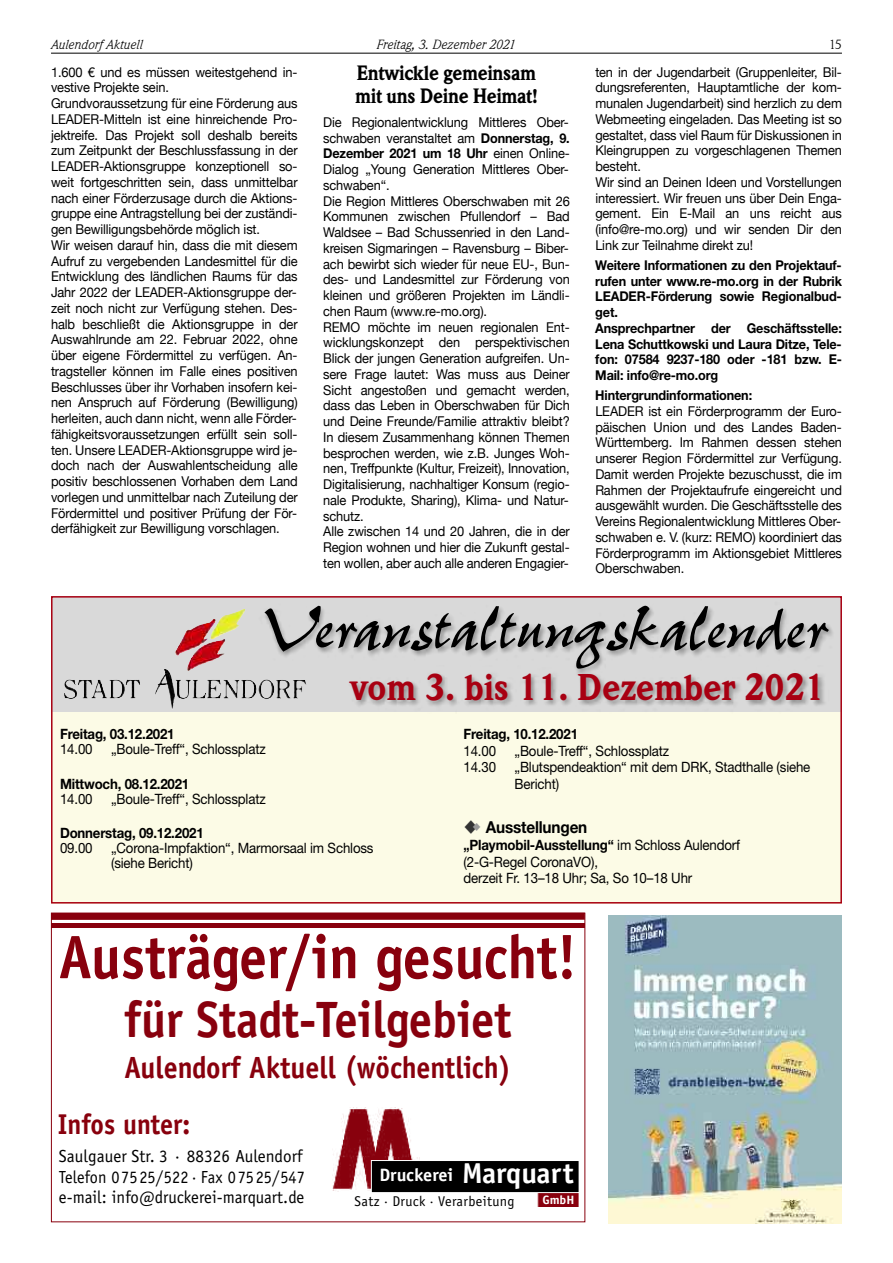
<style>
.page{position:relative;width:893px;height:1263px;background:#fff}
.page>*{position:absolute;margin:0;border:0;box-sizing:border-box;transform-origin:0 0}
.t1{font:72px "Pepita";letter-spacing:-.02em;color:#000}
.t2{font:700 61.5px "Officina Sans";color:#88000d;scale:.91 1}
.t3{font:700 51.15px "Officina Sans";color:#88000d;scale:.91 1}
.t4{font:900 39px "Weidemann";color:#a80012;scale:.93 1}
.t5{font:700 30.75px "Officina Sans";color:#88000d;scale:.91 1}
.t6{font:700 28.65px "Officina Sans";color:#88000d;scale:.91 1}
.t7{font:900 21.75px/22.5px "Weidemann";letter-spacing:-.01em;color:#000;scale:.9 1}
.t8{font:700 17.85px "Officina Sans";color:#fff}
.t9{font:17.55px/20.9px "Officina Sans";letter-spacing:.005em;color:#000}
.t10{font:700 16.5px "Helvetica Neue";letter-spacing:-.01em;color:#000;scale:.93 1}
.t11{font:14.25px/16.8px "Helvetica Neue";letter-spacing:-.01em;color:#000;scale:.93 1}
.t12{font:700 14.25px "Helvetica Neue";letter-spacing:-.015em;color:#000;scale:.93 1}
.t13{font:14.25px "Officina Sans";letter-spacing:.025em;color:#000}
.t14{font:italic 13.95px "Weidemann";color:#000}
.t15{font:13.95px "Weidemann";color:#000}
.t16{font:13.5px/15.8px "Helvetica Neue";letter-spacing:-.01em;color:#000;scale:.95 1}
.t17{font:700 13.5px/15.8px "Helvetica Neue";letter-spacing:-.01em;color:#000;scale:.94 1}
.t18{font:700 12.15px "Officina Sans";color:#fff;scale:1.05 1}
.s1{font-weight:700}
.s2{color:#333}
.s3{font-size:28.8px}
</style>
<div class="page">
<hr style="left:51px;top:53px;width:791px;height:1px;background:#000">
<div style="left:51px;top:596px;width:791px;height:308px;background:#fcfbe6"></div>
<img style="left:51px;top:596px;width:791px;height:66px">
<img style="left:51px;top:662px;width:791px;height:63px">
<div style="left:51px;top:913px;width:534px;height:7px;background:#88000d"></div>
<hr style="left:51px;top:923px;width:534px;height:4px;background:#88000d">
<div style="left:538px;top:1191px;width:41px;height:16px;background:#88000d"></div>
<div style="left:537px;top:1191px;width:42px;height:17px;border:1px solid #fff"></div>
<img style="left:333px;top:1108px;width:87px;height:84px">
<div style="left:372px;top:1161px;width:207px;height:31px;background:#000"></div>
<div style="left:371px;top:1160px;width:208px;height:33px;border:1px solid #fff"></div>
<img style="left:608px;top:915px;width:234px;height:309px">
<p class="t14" style="left:51px;top:36px;width:93px">Aulendorf Aktuell</p>
<p class="t14" style="left:377px;top:36px;width:141px">Freitag, 3. Dezember 2021</p>
<p class="t15" style="left:829px;top:36px;width:14px">15</p>
<p class="t16" style="left:51px;top:64px;width:261px">1.600 € und es müssen weitestgehend in&shy;vestive Projekte sein.<br>Grundvoraussetzung für eine Förderung aus LEADER-Mitteln ist eine hinreichende Pro&shy;jektreife. Das Projekt soll deshalb bereits zum Zeitpunkt der Beschlussfassung in der LEADER-Aktionsgruppe konzeptionell so&shy;weit fortgeschritten sein, dass unmittelbar nach einer Förderzusage durch die Aktions&shy;gruppe eine Antragstellung bei der zuständi&shy;gen Bewilligungsbehörde möglich ist.<br>Wir weisen darauf hin, dass die mit diesem Aufruf zu vergebenden Landesmittel für die Entwicklung des ländlichen Raums für das Jahr 2022 der LEADER-Aktionsgruppe der&shy;zeit noch nicht zur Verfügung stehen. Des&shy;halb beschließt die Aktionsgruppe in der Auswahlrunde am 22. Februar 2022, ohne über eigene Fördermittel zu verfügen. An&shy;tragsteller können im Falle eines positiven Beschlusses über ihr Vorhaben insofern kei&shy;nen Anspruch auf Förderung (Bewilligung) herleiten, auch dann nicht, wenn alle Förder&shy;fähigkeitsvoraussetzungen erfüllt sein soll&shy;ten. Unsere LEADER-Aktionsgruppe wird je&shy;doch nach der Auswahlentscheidung alle positiv beschlossenen Vorhaben dem Land vorlegen und unmittelbar nach Zuteilung der Fördermittel und positiver Prüfung der För&shy;derfähigkeit zur Bewilligung vorschlagen.</p>
<h3 class="t7" style="left:355px;top:61px;width:205px">Entwickle gemeinsam mit uns Deine Heimat!</h3>
<p class="t16" style="left:323px;top:114px;width:261px">Die Regionalentwicklung Mittleres Ober&shy;schwaben veranstaltet am <span class="s1">Donnerstag, 9.<br>Dezember 2021 um 18 Uhr</span> einen Online-Dialog „Young Generation Mittleres Ober&shy;schwaben“.<br>Die Region Mittleres Oberschwaben mit 26<br>Kommunen zwischen Pfullendorf – Bad Waldsee – Bad Schussenried in den Land&shy;kreisen Sigmaringen – Ravensburg – Biber&shy;ach bewirbt sich wieder für neue EU-, Bun&shy;des- und Landesmittel zur Förderung von kleinen und größeren Projekten im Ländli&shy;chen Raum (www.re-mo.org).<br>REMO möchte im neuen regionalen Ent&shy;wicklungskonzept den perspektivischen Blick der jungen Generation aufgreifen. Un&shy;sere Frage lautet: Was muss aus Deiner Sicht angestoßen und gemacht werden, dass das Leben in Oberschwaben für Dich und Deine Freunde/Familie attraktiv bleibt?<br>In diesem Zusammenhang können Themen besprochen werden, wie z.B. Junges Woh&shy;nen, Treffpunkte (Kultur, Freizeit), Innovation, Digitalisierung, nachhaltiger Konsum (regio&shy;nale Produkte, Sharing), Klima- und Natur&shy;schutz.<br>Alle zwischen 14 und 20 Jahren, die in der Region wohnen und hier die Zukunft gestal&shy;ten wollen, aber auch alle anderen Engagier-</p>
<p class="t16" style="left:595px;top:64px;width:261px">ten in der Jugendarbeit (Gruppenleiter, Bil&shy;dungsreferenten, Hauptamtliche der kom&shy;munalen Jugendarbeit) sind herzlich zu dem Webmeeting eingeladen. Das Meeting ist so gestaltet, dass viel Raum für Diskussionen in Kleingruppen zu vorgeschlagenen Themen besteht.<br>Wir sind an Deinen Ideen und Vorstellungen interessiert. Wir freuen uns über Dein Enga&shy;gement. Ein E-Mail an uns reicht aus (info@re-mo.org) und wir senden Dir den Link zur Teilnahme direkt zu!</p>
<p class="t17" style="left:595px;top:258px;width:264px">Weitere Informationen zu den Projektauf&shy;rufen unter www.re-mo.org in der Rubrik LEADER-Förderung sowie Regionalbud&shy;get.<br>Ansprechpartner der Geschäftsstelle:<br>Lena Schuttkowski und Laura Ditze, Tele&shy;fon: 07584 9237-180 oder -181 bzw. E-Mail: info@re-mo.org</p>
<p class="t17" style="left:595px;top:389px;width:168px">Hintergrundinformationen:</p>
<p class="t16" style="left:595px;top:403px;width:261px;text-align:justify">LEADER ist ein Förderprogramm der Euro&shy;päischen Union und des Landes Baden-Württemberg. Im Rahmen dessen stehen unserer Region Fördermittel zur Verfügung.<br>Damit werden Projekte bezuschusst, die im Rahmen der Projektaufrufe eingereicht und ausgewählt wurden. Die Geschäftsstelle des Vereins Regionalentwicklung Mittleres Ober&shy;schwaben e. V. (kurz: REMO) koordiniert das Förderprogramm im Aktionsgebiet Mittleres Oberschwaben.</p>
<h1 class="t1" style="left:261px;top:580px;width:570px">Veranstaltungskalender</h1>
<h3 class="t4" style="left:351px;top:663px;width:511px">vom 3. bis 11. Dezember 2021</h3>
<p class="t12" style="left:60px;top:729px;width:125px">Freitag, 03.12.2021</p>
<p class="t11" style="left:60px;top:742px;width:37px">14.00</p>
<p class="t11" style="left:111px;top:742px;width:168px">„Boule-Treff“, Schlossplatz</p>
<p class="t12" style="left:60px;top:778px;width:141px">Mittwoch, 08.12.2021</p>
<p class="t11" style="left:60px;top:791px;width:37px">14.00</p>
<p class="t11" style="left:111px;top:791px;width:168px">„Boule-Treff“, Schlossplatz</p>
<p class="t12" style="left:60px;top:828px;width:156px">Donnerstag, 09.12.2021</p>
<p class="t11" style="left:60px;top:841px;width:37px">09.00</p>
<p class="t11" style="left:111px;top:842px;width:284px;line-height:15.1px">„Corona-Impfaktion“, Marmorsaal im Schloss (siehe Bericht)</p>
<p class="t12" style="left:463px;top:729px;width:125px">Freitag, 10.12.2021</p>
<p class="t11" style="left:463px;top:743px;width:37px">14.00</p>
<p class="t11" style="left:514px;top:743px;width:168px">„Boule-Treff“, Schlossplatz</p>
<p class="t11" style="left:463px;top:760px;width:37px">14.30</p>
<p class="t11" style="left:514px;top:760px;width:320px">„Blutspendeaktion“ mit dem DRK, Stadthalle (siehe<br>Bericht)</p>
<p class="t10" style="left:463px;top:821px;width:135px"><span class="s2">◆</span> Ausstellungen</p>
<p class="t11" style="left:463px;top:838px;width:299px"><span class="s1">„Playmobil-Ausstellung“</span> im Schloss Aulendorf (2-G-Regel CoronaVO),<br>derzeit Fr. 13–18 Uhr; Sa, So 10–18 Uhr</p>
<h2 class="t2" style="left:59px;top:934px;width:571px">Austräger/in gesucht!</h2>
<h3 class="t3" style="left:124px;top:1000px;width:427px">für Stadt-Teilgebiet</h3>
<h3 class="t5" style="left:124px;top:1056px;width:427px">Aulendorf Aktuell (wöchentlich)</h3>
<h3 class="t6" style="left:58px;top:1113px;width:147px">Infos unter:</h3>
<p class="t9" style="left:59px;top:1146px;width:248px">Saulgauer Str. 3 · 88326 Aulendorf<br>Telefon 07525/522· Fax 07525/547 e-mail: info@druckerei-marquart.de</p>
<h3 class="t8" style="left:379px;top:1168px;width:196px">Druckerei <span class="s3">Marquart</span></h3>
<p class="t13" style="left:355px;top:1195px;width:161px">Satz · Druck · Verarbeitung</p>
<p class="t18" style="left:542px;top:1195px;width:32px">GmbH</p>
</div>
